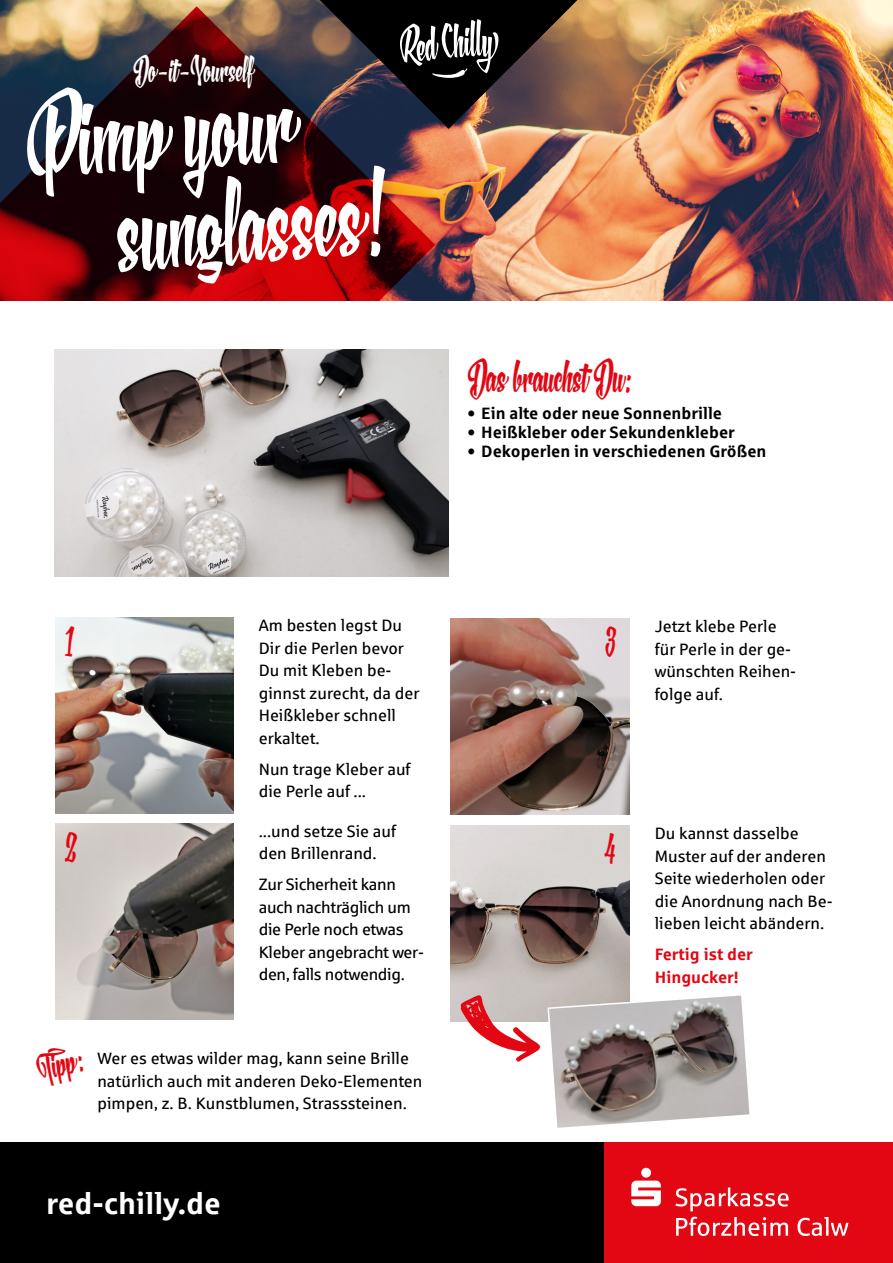
<style>
.page{position:relative;width:893px;height:1263px;background:#fff}
.page>*{position:absolute;margin:0;border:0;box-sizing:border-box;transform-origin:0 0}
.t1{font:120px/99px "XXII Yeah Script";color:#fff}
.t2{font:45px "XXII Yeah Script";color:#e30613}
.t3{font:39.45px "XXII Yeah Script";color:#e30613}
.t4{font:36px "XXII Yeah Script";color:#fff}
.t5{font:700 30px "Sparkasse Rg";color:#fff}
.t6{font:16.5px/22.5px "Sparkasse Rg";color:#000}
.t7{font:16.5px/22.5px "Sparkasse Rg";letter-spacing:-.02em;color:#000}
.t8{font:700 16.5px "Sparkasse Rg";color:#000}
.t9{font:700 16.5px/22.5px "Sparkasse Rg";color:#e30613}
</style>
<div class="page">
<img style="left:0;top:0;width:893px;height:301px">
<svg style="left:0;top:6px;width:435px;height:295px;background:#541a1c"></svg>
<svg style="left:291px;top:0;width:315px;height:129px;background:#453938"></svg>
<div style="left:0;top:1142px;width:893px;height:121px;background:#000"></div>
<div style="left:605px;top:1142px;width:288px;height:121px;background:#e30613"></div>
<svg style="left:675px;top:1187px;width:114px;height:24px"></svg>
<svg style="left:676px;top:1217px;width:112px;height:19px"></svg>
<svg style="left:797px;top:1217px;width:51px;height:19px"></svg>
<svg style="left:631px;top:1168px;width:30px;height:38px"></svg>
<img style="left:54px;top:349px;width:395px;height:227px">
<img style="left:55px;top:618px;width:179px;height:195px">
<img style="left:55px;top:823px;width:179px;height:196px">
<img style="left:450px;top:619px;width:180px;height:195px">
<img style="left:450px;top:826px;width:180px;height:195px">
<svg style="left:459px;top:995px;width:82px;height:67px"></svg>
<svg style="left:547px;top:993px;width:203px;height:135px;background:#a39b99"></svg>
<h3 class="t4" style="left:134px;top:47px;width:121px">Do-it-Yourself</h3>
<h1 class="t1" style="left:106px;top:93px;width:270px;text-indent:-84px;rotate:-4deg">Pimp your sunglasses!</h1>
<h2 class="t2" style="left:468px;top:349px;width:166px">Das brauchst Du:</h2>
<p class="t8" style="left:468px;top:403px;width:256px">• Ein alte oder neue Sonnenbrille</p>
<p class="t8" style="left:468px;top:422px;width:269px">• Heißkleber oder Sekundenkleber</p>
<p class="t8" style="left:468px;top:441px;width:300px">• Dekoperlen in verschiedenen Größen</p>
<h3 class="t3" style="left:65px;top:617px;width:10px">1</h3>
<h3 class="t3" style="left:65px;top:823px;width:13px">2</h3>
<p class="t6" style="left:259px;top:614px;width:162px">Am besten legst Du<br>Dir die Perlen bevor<br>Du mit Kleben be&shy;ginnst zurecht, da der<br>Heißkleber schnell erkaltet.</p>
<p class="t6" style="left:259px;top:757px;width:153px">Nun trage Kleber auf die Perle auf ...</p>
<p class="t6" style="left:259px;top:819px;width:139px">...und setze Sie auf den Brillenrand.</p>
<p class="t7" style="left:259px;top:873px;width:167px">Zur Sicherheit kann auch nachträglich um die Perle noch etwas<br>Kleber angebracht wer&shy;den, falls notwendig.</p>
<h3 class="t3" style="left:31px;top:1045px;width:48px;rotate:-14deg">Tipp:</h3>
<p class="t6" style="left:97px;top:1047px;width:327px">Wer es etwas wilder mag, kann seine Brille natürlich auch mit anderen Deko-Elementen pimpen, z. B. Kunstblumen, Strasssteinen.</p>
<h3 class="t5" style="left:46px;top:1184px;width:176px">red-chilly.de</h3>
<h3 class="t3" style="left:605px;top:617px;width:12px">3</h3>
<p class="t6" style="left:655px;top:615px;width:143px">Jetzt klebe Perle für Perle in der ge&shy;wünschten Reihen&shy;folge auf.</p>
<h3 class="t3" style="left:605px;top:824px;width:11px">4</h3>
<p class="t6" style="left:655px;top:821px;width:179px">Du kannst dasselbe<br>Muster auf der anderen<br>Seite wiederholen oder die Anordnung nach Be&shy;lieben leicht abändern.</p>
<p class="t9" style="left:655px;top:942px;width:100px">Fertig ist der<br>Hingucker!</p>
</div>
